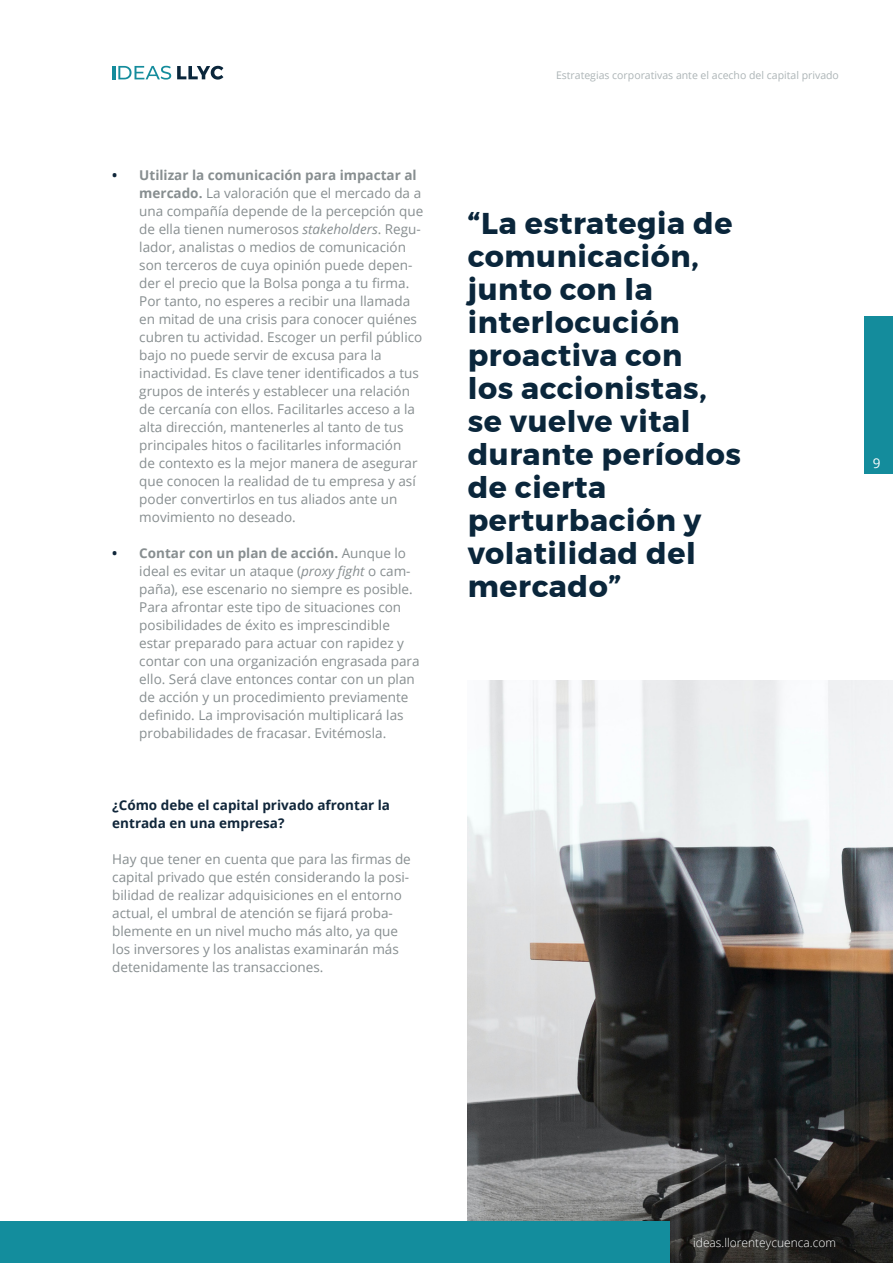
<style>
.page{position:relative;width:893px;height:1263px;background:#fff}
.page>*{position:absolute;margin:0;border:0;box-sizing:border-box;transform-origin:0 0}
.t1{font:700 30px/33px "Montserrat";letter-spacing:.02em;color:#0a263b}
.t2{font:13.5px/18px "Open Sans";color:#878e90}
.t3{font:700 13.5px/18px "Open Sans";color:#10263a}
.t4{font:13.5px "Open Sans";color:#fff}
.t5{font:300 12px "Open Sans";color:#fff}
.t6{font:10.5px "Open Sans";color:#acb4b6}
.s1{font-weight:700;color:#10263a}
.s2{font-weight:700}
.s3{font-style:italic}
</style>
<div class="page">
<svg style="left:112px;top:66px;width:59px;height:14px"></svg>
<svg style="left:177px;top:66px;width:46px;height:14px"></svg>
<div style="left:864px;top:316px;width:29px;height:158px;background:#148c9c"></div>
<img style="left:468px;top:680px;width:425px;height:583px">
<div style="left:0;top:1221px;width:669px;height:42px;background:#138d9d"></div>
<p class="t2" style="left:139px;top:166px;width:285px;text-indent:-27px"><span class="s1">•</span> <span class="s2">Utilizar la comunicación para impactar al mercado.</span> La valoración que el mercado da a una compañía depende de la percepción que de ella tienen numerosos <span class="s3">stakeholders</span>. Regu&shy;lador, analistas o medios de comunicación son terceros de cuya opinión puede depen&shy;der el precio que la Bolsa ponga a tu firma.<br>Por tanto, no esperes a recibir una llamada en mitad de una crisis para conocer quiénes cubren tu actividad. Escoger un perfil público bajo no puede servir de excusa para la inactividad. Es clave tener identificados a tus grupos de interés y establecer una relación de cercanía con ellos. Facilitarles acceso a la alta dirección, mantenerles al tanto de tus principales hitos o facilitarles información<br>de contexto es la mejor manera de asegurar que conocen la realidad de tu empresa y así poder convertirlos en tus aliados ante un movimiento no deseado.</p>
<p class="t2" style="left:139px;top:544px;width:282px;text-indent:-27px"><span class="s1">•</span> <span class="s2">Contar con un plan de acción.</span> Aunque lo ideal es evitar un ataque (<span class="s3">proxy fight</span> o cam&shy;paña), ese escenario no siempre es posible.<br>Para afrontar este tipo de situaciones con posibilidades de éxito es imprescindible estar preparado para actuar con rapidez y contar con una organización engrasada para ello. Será clave entonces contar con un plan de acción y un procedimiento previamente definido. La improvisación multiplicará las probabilidades de fracasar. Evitémosla.</p>
<p class="t3" style="left:112px;top:796px;width:279px">¿Cómo debe el capital privado afrontar la entrada en una empresa?</p>
<p class="t2" style="left:112px;top:850px;width:300px">Hay que tener en cuenta que para las firmas de capital privado que estén considerando la posi&shy;bilidad de realizar adquisiciones en el entorno actual, el umbral de atención se fijará proba&shy;blemente en un nivel mucho más alto, ya que los inversores y los analistas examinarán más detenidamente las transacciones.</p>
<p class="t6" style="left:556px;top:68px;width:284px">Estrategias corporativas ante el acecho del capital privado</p>
<h1 class="t1" style="left:468px;top:207px;width:275px">“La estrategia de comunicación, junto con la interlocución proactiva con<br>los accionistas, se vuelve vital durante períodos de cierta perturbación y volatilidad del mercado”</h1>
<p class="t4" style="left:873px;top:454px;width:9px">9</p>
<p class="t5" style="left:693px;top:1234px;width:144px">ideas.llorenteycuenca.com</p>
</div>
